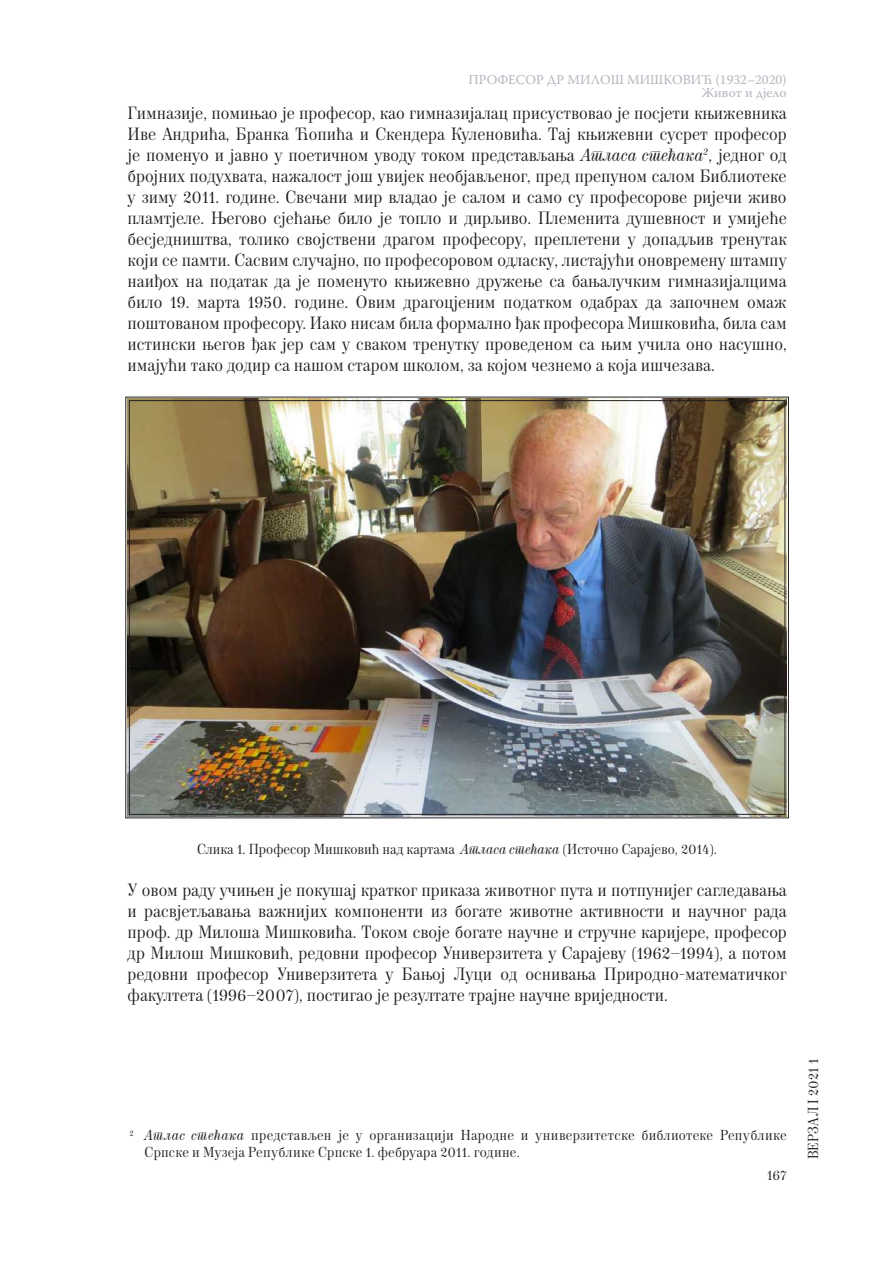
<style>
.page{position:relative;width:893px;height:1263px;background:#fff}
.page>*{position:absolute;margin:0;border:0;box-sizing:border-box;transform-origin:0 0}
.t1{font:16.5px/21px "Neoplanta BG";color:#231f20;text-align:justify}
.t2{font:13.5px/16.5px "Neoplanta BG";letter-spacing:.01em;color:#231f20}
.t3{font:13.5px/13.5px "Warnock Pro";color:#b4b6c0;text-align:right}
.s1{font-style:italic}
</style>
<div class="page">
<img style="left:125px;top:396px;width:664px;height:423px">
<p class="t3" style="left:469px;top:72px;width:320px">ПРОФЕСОР ДР МИЛОШ МИШКОВИЋ (1932–2020)<br>Живот и дјело</p>
<p class="t1" style="left:128px;top:102px;width:661px">Гимназије, помињао је професор, као гимназијалац присуствовао је посјети књижевника Иве Андрића, Бранка Ћопића и Скендера Куленовића. Тај књижевни сусрет професор је поменуо и јавно у поетичном уводу током представљања <span class="s1">Атласа стећака</span><sup>2</sup>, једног од бројних подухвата, нажалост још увијек необјављеног, пред препуном салом Библиотеке у зиму 2011. године. Свечани мир владао је салом и само су професорове ријечи живо пламтјеле. Његово сјећање било је топло и дирљиво. Племенита душевност и умијеће бесједништва, толико својствени драгом професору, преплетени у допадљив тренутак који се памти. Сасвим случајно, по професоровом одласку, листајући оновремену штампу наиђох на податак да је поменуто књижевно дружење са бањалучким гимназијалцима било 19. марта 1950. године. Овим драгоцјеним податком одабрах да започнем омаж поштованом професору. Иако нисам била формално ђак професора Мишковића, била сам истински његов ђак јер сам у сваком тренутку проведеном са њим учила оно насушно, имајући тако додир са нашом старом школом, за којом чезнемо а која ишчезава.</p>
<p class="t2" style="left:197px;top:841px;width:521px">Слика 1. Професор Мишковић над картама <span class="s1">Атласа стећака</span> (Источно Сарајево, 2014).</p>
<p class="t1" style="left:128px;top:879px;width:661px">У овом раду учињен је покушај кратког приказа животног пута и потпунијег сагледавања и расвјетљавања важнијих компоненти из богате животне активности и научног рада проф. др Милоша Мишковића. Током своје богате научне и стручне каријере, професор др Милош Мишковић, редовни професор Универзитета у Сарајеву (1962–1994), а потом редовни професор Универзитета у Бањој Луци од оснивања Природно-математичког факултета (1996–2007), постигао је резултате трајне научне вриједности.</p>
<p class="t2" style="left:145px;top:1127px;width:644px;text-indent:-15px"><sup>2</sup> <span class="s1">Атлас стећака</span> представљен je у организацији Народне и универзитетске библиотеке Републике<br>Српске и Музеја Републике Српске 1. фебруара 2011. године.</p>
<p class="t2" style="left:767px;top:1167px;width:21px">167</p>
<p class="t2" style="left:805px;top:1159px;width:102px;rotate:-90deg">ВЕРЗАЛ I 2021 1</p>
</div>
